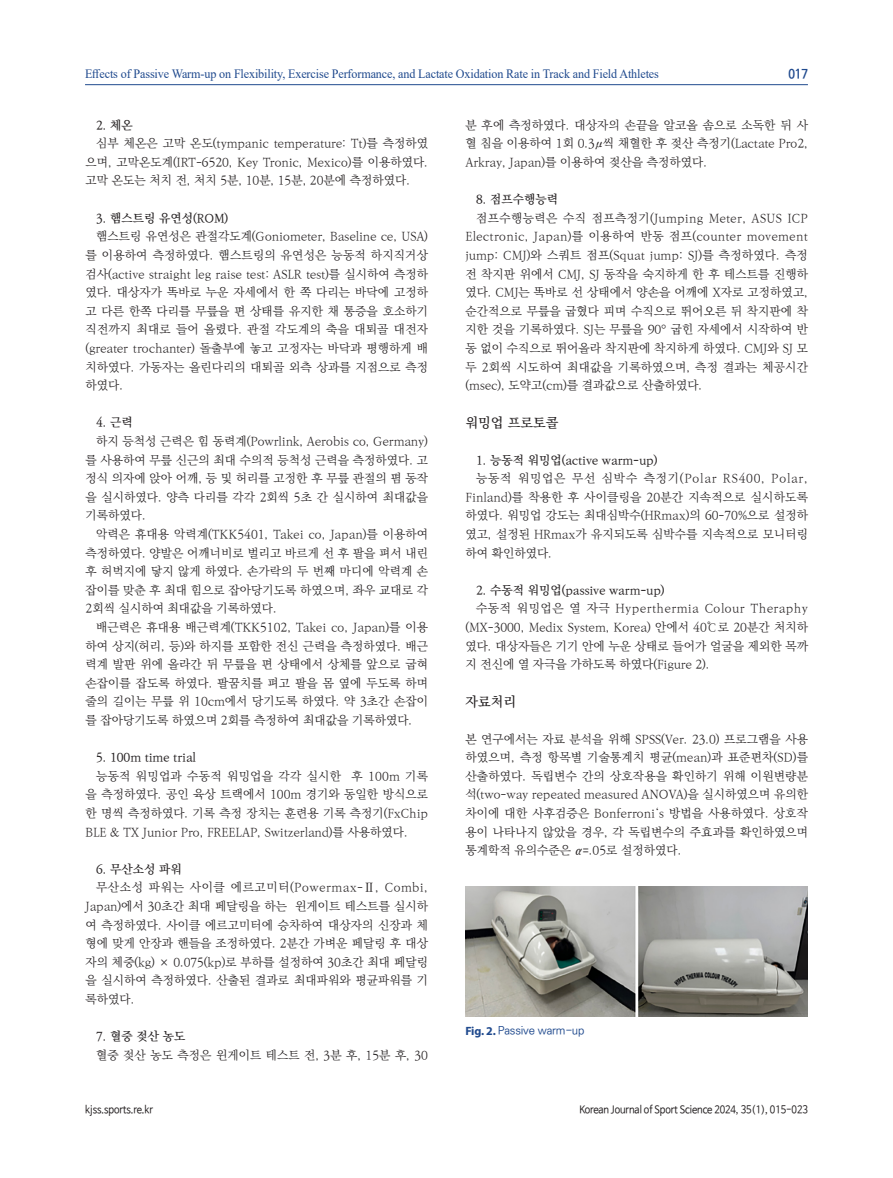
<style>
.page{position:relative;width:893px;height:1178px;background:#fff}
.page>*{position:absolute;margin:0;border:0;box-sizing:border-box;transform-origin:0 0}
._2_중제목{font:13.5px "Ko Pub World Batang PM";letter-spacing:.005em;color:#231f20}
.t1{font:12.75px "Times New Roman";letter-spacing:-.01em;color:#204a8e;scale:.95 1}
.t2{font:700 12.6px "Nanum Barun Gothic";color:#204a8e;scale:.9 1}
.본문{font:12px/18.6px "Ko Pub World Batang PL";letter-spacing:.01em;color:#231f20;text-align:justify}
._3_1_소제목{font:12px "Ko Pub World Batang PM";letter-spacing:-.01em;color:#231f20}
._3_1_소제목-2{font:12px "Ko Pub World Batang PM";letter-spacing:.01em;color:#231f20}
.국문초록-논문제목{font:500 11.25px "Ko Pub World Dotum";letter-spacing:-.015em;color:#204a8e}
.t3{font:10.5px "Nanum Barun Gothic";letter-spacing:-.01em;color:#231f20;scale:.9 1}
.s1{font-family:"Myriad Pro";font-weight:700;font-size:12px}
</style>
<div class="page">
<hr style="left:85px;top:84px;width:723px;height:1px;background:#204a8e">
<img style="left:465px;top:887px;width:343px;height:129px">
<p class="t1" style="left:85px;top:65px;width:606px">Effects of Passive Warm-up on Flexibility, Exercise Performance, and Lactate Oxidation Rate in Track and Field Athletes</p>
<p class="t2" style="left:788px;top:68px;width:23px">017</p>
<p class="_3_1_소제목" style="left:96px;top:116px;width:38px">2. 체온</p>
<p class="본문" style="left:85px;top:134px;width:344px;text-indent:11px">심부 체온은 고막 온도(tympanic temperature: Tt)를 측정하였 으며, 고막온도계(IRT-6520, Key Tronic, Mexico)를 이용하였다. 고막 온도는 처치 전, 처치 5분, 10분, 15분, 20분에 측정하였다.</p>
<p class="_3_1_소제목-2" style="left:96px;top:209px;width:134px">3. 햄스트링 유연성(ROM)</p>
<p class="본문" style="left:85px;top:227px;width:344px;text-indent:11px">햄스트링 유연성은 관절각도계(Goniometer, Baseline ce, USA) 를 이용하여 측정하였다. 햄스트링의 유연성은 능동적 하지직거상 검사(active straight leg raise test: ASLR test)를 실시하여 측정하 였다. 대상자가 똑바로 누운 자세에서 한 쪽 다리는 바닥에 고정하 고 다른 한쪽 다리를 무릎을 편 상태를 유지한 채 통증을 호소하기 직전까지 최대로 들어 올렸다. 관절 각도계의 축을 대퇴골 대전자 (greater trochanter) 돌출부에 놓고 고정자는 바닥과 평행하게 배 치하였다. 가동자는 올린다리의 대퇴골 외측 상과를 지점으로 측정 하였다.</p>
<p class="_3_1_소제목" style="left:96px;top:414px;width:38px">4. 근력</p>
<p class="본문" style="left:85px;top:432px;width:344px;text-indent:11px">하지 등척성 근력은 힘 동력계(Powrlink, Aerobis co, Germany) 를 사용하여 무릎 신근의 최대 수의적 등척성 근력을 측정하였다. 고 정식 의자에 앉아 어깨, 등 및 허리를 고정한 후 무릎 관절의 폄 동작 을 실시하였다. 양측 다리를 각각 2회씩 5초 간 실시하여 최대값을 기록하였다.</p>
<p class="본문" style="left:85px;top:525px;width:344px;text-indent:11px">악력은 휴대용 악력계(TKK5401, Takei co, Japan)를 이용하여 측정하였다. 양발은 어깨너비로 벌리고 바르게 선 후 팔을 펴서 내린 후 허벅지에 닿지 않게 하였다. 손가락의 두 번째 마디에 악력계 손 잡이를 맞춘 후 최대 힘으로 잡아당기도록 하였으며, 좌우 교대로 각 2회씩 실시하여 최대값을 기록하였다.</p>
<p class="본문" style="left:85px;top:618px;width:344px;text-indent:11px">배근력은 휴대용 배근력계(TKK5102, Takei co, Japan)를 이용 하여 상지(허리, 등)와 하지를 포함한 전신 근력을 측정하였다. 배근 력계 발판 위에 올라간 뒤 무릎을 편 상태에서 상체를 앞으로 굽혀 손잡이를 잡도록 하였다. 팔꿈치를 펴고 팔을 몸 옆에 두도록 하며 줄의 길이는 무릎 위 10cm에서 당기도록 하였다. 약 3초간 손잡이 를 잡아당기도록 하였으며 2회를 측정하여 최대값을 기록하였다.</p>
<p class="_3_1_소제목" style="left:96px;top:749px;width:101px">5. 100m time trial</p>
<p class="본문" style="left:85px;top:767px;width:344px;text-indent:11px">능동적 워밍업과 수동적 워밍업을 각각 실시한 후 100m 기록 을 측정하였다. 공인 육상 트랙에서 100m 경기와 동일한 방식으로 한 명씩 측정하였다. 기록 측정 장치는 훈련용 기록 측정기(FxChip BLE &amp; TX Junior Pro, FREELAP, Switzerland)를 사용하였다.</p>
<p class="_3_1_소제목" style="left:96px;top:860px;width:87px">6. 무산소성 파워</p>
<p class="본문" style="left:85px;top:878px;width:344px;text-indent:11px">무산소성 파워는 사이클 에르고미터(Powermax-Ⅱ, Combi, Japan)에서 30초간 최대 페달링을 하는 윈게이트 테스트를 실시하 여 측정하였다. 사이클 에르고미터에 승차하여 대상자의 신장과 체 형에 맞게 안장과 핸들을 조정하였다. 2분간 가벼운 페달링 후 대상 자의 체중(kg) × 0.075(kp)로 부하를 설정하여 30초간 최대 페달링 을 실시하여 측정하였다. 산출된 결과로 최대파워와 평균파워를 기 록하였다.</p>
<p class="_3_1_소제목" style="left:96px;top:1028px;width:91px">7. 혈중 젖산 농도</p>
<p class="본문" style="left:96px;top:1046px;width:333px">혈중 젖산 농도 측정은 윈게이트 테스트 전, 3분 후, 15분 후, 30</p>
<p class="t3" style="left:85px;top:1104px;width:77px">kjss.sports.re.kr</p>
<p class="본문" style="left:465px;top:116px;width:344px">분 후에 측정하였다. 대상자의 손끝을 알코올 솜으로 소독한 뒤 사 혈 침을 이용하여 1회 0.3μ씩 채혈한 후 젖산 측정기(Lactate Pro2, Arkray, Japan)를 이용하여 젖산을 측정하였다.</p>
<p class="_3_1_소제목" style="left:476px;top:191px;width:84px">8. 점프수행능력</p>
<p class="본문" style="left:465px;top:209px;width:344px;text-indent:11px">점프수행능력은 수직 점프측정기(Jumping Meter, ASUS ICP Electronic, Japan)를 이용하여 반동 점프(counter movement jump: CMJ)와 스쿼트 점프(Squat jump: SJ)를 측정하였다. 측정 전 착지판 위에서 CMJ, SJ 동작을 숙지하게 한 후 테스트를 진행하 였다. CMJ는 똑바로 선 상태에서 양손을 어깨에 X자로 고정하였고, 순간적으로 무릎을 굽혔다 피며 수직으로 뛰어오른 뒤 착지판에 착 지한 것을 기록하였다. SJ는 무릎을 90° 굽힌 자세에서 시작하여 반 동 없이 수직으로 뛰어올라 착지판에 착지하게 하였다. CMJ와 SJ 모 두 2회씩 시도하여 최대값을 기록하였으며, 측정 결과는 체공시간 (msec), 도약고(cm)를 결과값으로 산출하였다.</p>
<p class="_2_중제목" style="left:465px;top:413px;width:95px">워밍업 프로토콜</p>
<p class="_3_1_소제목" style="left:476px;top:451px;width:183px">1. 능동적 워밍업(active warm-up)</p>
<p class="본문" style="left:465px;top:469px;width:344px;text-indent:11px">능동적 워밍업은 무선 심박수 측정기(Polar RS400, Polar, Finland)를 착용한 후 사이클링을 20분간 지속적으로 실시하도록 하였다. 워밍업 강도는 최대심박수(HRmax)의 60-70%으로 설정하 였고, 설정된 HRmax가 유지되도록 심박수를 지속적으로 모니터링 하여 확인하였다.</p>
<p class="_3_1_소제목" style="left:476px;top:581px;width:190px">2. 수동적 워밍업(passive warm-up)</p>
<p class="본문" style="left:465px;top:599px;width:344px;text-indent:11px">수동적 워밍업은 열 자극 Hyperthermia Colour Theraphy (MX-3000, Medix System, Korea) 안에서 40℃로 20분간 처치하 였다. 대상자들은 기기 안에 누운 상태로 들어가 얼굴을 제외한 목까 지 전신에 열 자극을 가하도록 하였다(Figure 2).</p>
<p class="_2_중제목" style="left:465px;top:692px;width:52px">자료처리</p>
<p class="본문" style="left:465px;top:730px;width:344px">본 연구에서는 자료 분석을 위해 SPSS(Ver. 23.0) 프로그램을 사용 하였으며, 측정 항목별 기술통계치 평균(mean)과 표준편차(SD)를 산출하였다. 독립변수 간의 상호작용을 확인하기 위해 이원변량분 석(two-way repeated measured ANOVA)을 실시하였으며 유의한 차이에 대한 사후검증은 Bonferroni‘s 방법을 사용하였다. 상호작 용이 나타나지 않았을 경우, 각 독립변수의 주효과를 확인하였으며 통계학적 유의수준은 α=.05로 설정하였다.</p>
<p class="국문초록-논문제목" style="left:465px;top:1023px;width:121px"><span class="s1">Fig. 2.</span> Passive warm-up</p>
<p class="t3" style="left:579px;top:1104px;width:255px">Korean Journal of Sport Science 2024, 35(1), 015-023</p>
</div>
